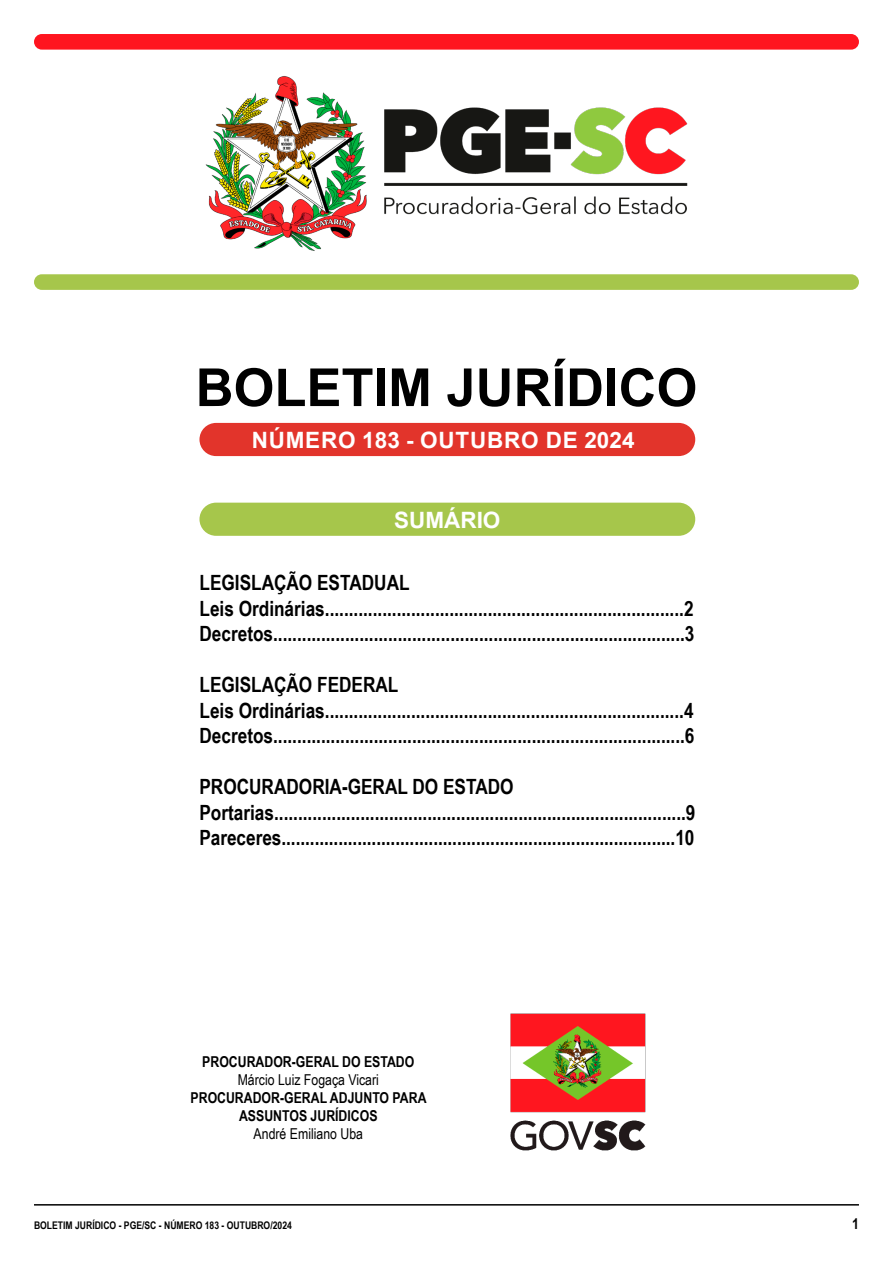
<style>
.page{position:relative;width:893px;height:1263px;background:#fff}
.page>*{position:absolute;margin:0;border:0;box-sizing:border-box;transform-origin:0 0}
.t1{font:700 52.5px "Arial";color:#000}
.t2{font:700 22.5px "Arial";letter-spacing:.035em;color:#fff}
.t3{font:700 22.5px "Arial";color:#fff}
.t4{font:700 21px/25.5px "Arial Narrow";color:#000}
.t5{font:700 15px/18px "Arial Narrow";color:#000;text-align:center}
.t6{font:15px "Arial Narrow";color:#000}
.t7{font:700 10.5px "Arial Narrow";color:#000}
</style>
<div class="page">
<hr style="left:34px;top:1204px;width:825px;height:1px;background:#000">
<div style="left:199px;top:423px;width:496px;height:33px;background:#e2342b;border-radius:17px"></div>
<div style="left:199px;top:503px;width:496px;height:33px;background:#a6c64b;border-radius:17px"></div>
<img style="left:510px;top:1013px;width:136px;height:138px">
<div style="left:34px;top:274px;width:825px;height:16px;background:#a6c64b;border-radius:8px"></div>
<div style="left:34px;top:34px;width:825px;height:16px;background:#ff151f;border-radius:8px"></div>
<img style="left:161px;top:49px;width:571px;height:241px">
<h1 class="t1" style="left:196px;top:351px;width:503px">BOLETIM JURÍDICO</h1>
<p class="t2" style="left:252px;top:424px;width:384px">NÚMERO 183 - OUTUBRO DE 2024</p>
<p class="t3" style="left:394px;top:505px;width:108px">SUMÁRIO</p>
<p class="t4" style="left:199px;top:569px;width:497px">LEGISLAÇÃO ESTADUAL<br>Leis Ordinárias...........................................................................2<br>Decretos......................................................................................3</p>
<p class="t4" style="left:199px;top:671px;width:497px">LEGISLAÇÃO FEDERAL<br>Leis Ordinárias...........................................................................4<br>Decretos......................................................................................6</p>
<p class="t4" style="left:199px;top:773px;width:497px">PROCURADORIA-GERAL DO ESTADO<br>Portarias......................................................................................9<br>Pareceres...................................................................................10</p>
<p class="t5" style="left:202px;top:1051px;width:214px">PROCURADOR-GERAL DO ESTADO</p>
<p class="t6" style="left:238px;top:1068px;width:143px">Márcio Luiz Fogaça Vicari</p>
<p class="t5" style="left:191px;top:1087px;width:237px">PROCURADOR-GERAL ADJUNTO PARA<br>ASSUNTOS JURÍDICOS</p>
<p class="t6" style="left:254px;top:1122px;width:111px">André Emiliano Uba</p>
<p class="t7" style="left:34px;top:1217px;width:259px">BOLETIM JURÍDICO - PGE/SC - NÚMERO 183 - OUTUBRO/2024</p>
<p class="t5" style="left:852px;top:1214px;width:8px">1</p>
</div>
